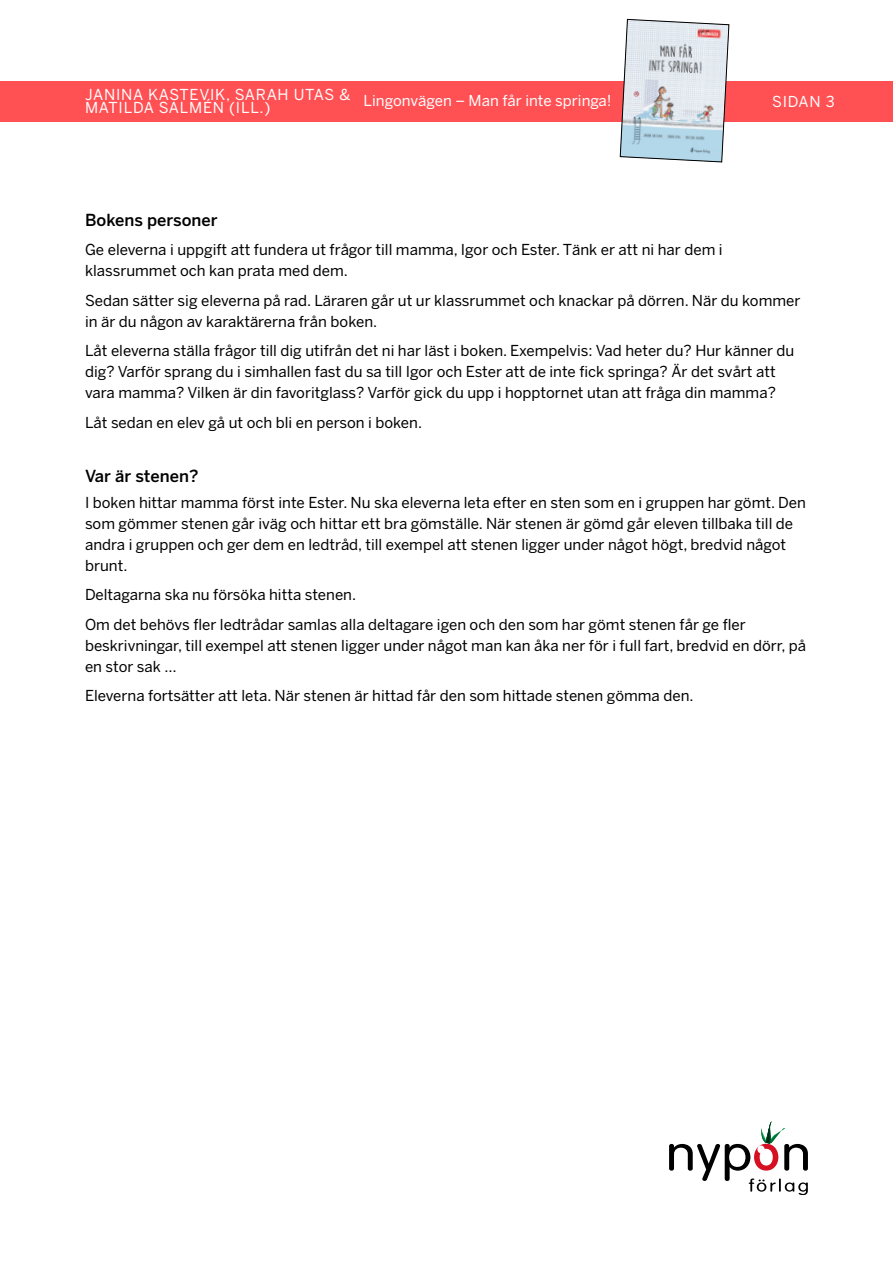
<style>
.page{position:relative;width:893px;height:1263px;background:#fff}
.page>*{position:absolute;margin:0;border:0;box-sizing:border-box;transform-origin:0 0}
.t1{font:500 16.5px "Benton Sans";color:#000}
.t2{font:15px/21px "Benton Sans";color:#000}
.t3{font:15px/13.5px "Benton Sans";letter-spacing:.05em;color:#fff}
.t4{font:15px "Benton Sans";color:#fff}
.t5{font:15px "Benton Sans";letter-spacing:.025em;color:#fff}
</style>
<div class="page">
<div style="left:0;top:81px;width:893px;height:40px;background:#ff5054"></div>
<svg style="left:669px;top:1121px;width:139px;height:74px"></svg>
<svg style="left:620px;top:19px;width:109px;height:143px;background:#cdd3db"></svg>
<p class="t3" style="left:85px;top:88px;width:267px">JANINA KASTEVIK, SARAH UTAS &amp;<br>MATILDA SALMÉN (ILL.)</p>
<p class="t4" style="left:364px;top:92px;width:250px">Lingonvägen – Man får inte springa!</p>
<p class="t5" style="left:772px;top:93px;width:64px">SIDAN 3</p>
<p class="t1" style="left:85px;top:210px;width:134px">Bokens personer</p>
<p class="t2" style="left:85px;top:239px;width:639px">Ge eleverna i uppgift att fundera ut frågor till mamma, Igor och Ester. Tänk er att ni har dem i klassrummet och kan prata med dem.</p>
<p class="t2" style="left:85px;top:290px;width:717px">Sedan sätter sig eleverna på rad. Läraren går ut ur klassrummet och knackar på dörren. När du kommer in är du någon av karaktärerna från boken.</p>
<p class="t2" style="left:85px;top:340px;width:711px">Låt eleverna ställa frågor till dig utifrån det ni har läst i boken. Exempelvis: Vad heter du? Hur känner du dig? Varför sprang du i simhallen fast du sa till Igor och Ester att de inte fick springa? Är det svårt att vara mamma? Vilken är din favoritglass? Varför gick du upp i hopptornet utan att fråga din mamma?</p>
<p class="t2" style="left:85px;top:412px;width:339px">Låt sedan en elev gå ut och bli en person i boken.</p>
<p class="t1" style="left:85px;top:467px;width:115px">Var är stenen?</p>
<p class="t2" style="left:85px;top:492px;width:722px">I boken hittar mamma först inte Ester. Nu ska eleverna leta efter en sten som en i gruppen har gömt. Den som gömmer stenen går iväg och hittar ett bra gömställe. När stenen är gömd går eleven tillbaka till de andra i gruppen och ger dem en ledtråd, till exempel att stenen ligger under något högt, bredvid något brunt.</p>
<p class="t2" style="left:85px;top:580px;width:662px;line-height:29.5px">Deltagarna ska nu försöka hitta stenen.<br>Om det behövs fler ledtrådar samlas alla deltagare igen och den som har gömt stenen får ge fler</p>
<p class="t2" style="left:85px;top:635px;width:722px">beskrivningar, till exempel att stenen ligger under något man kan åka ner för i full fart, bredvid en dörr, på en stor sak …</p>
<p class="t2" style="left:85px;top:685px;width:610px">Eleverna fortsätter att leta. När stenen är hittad får den som hittade stenen gömma den.</p>
</div>
